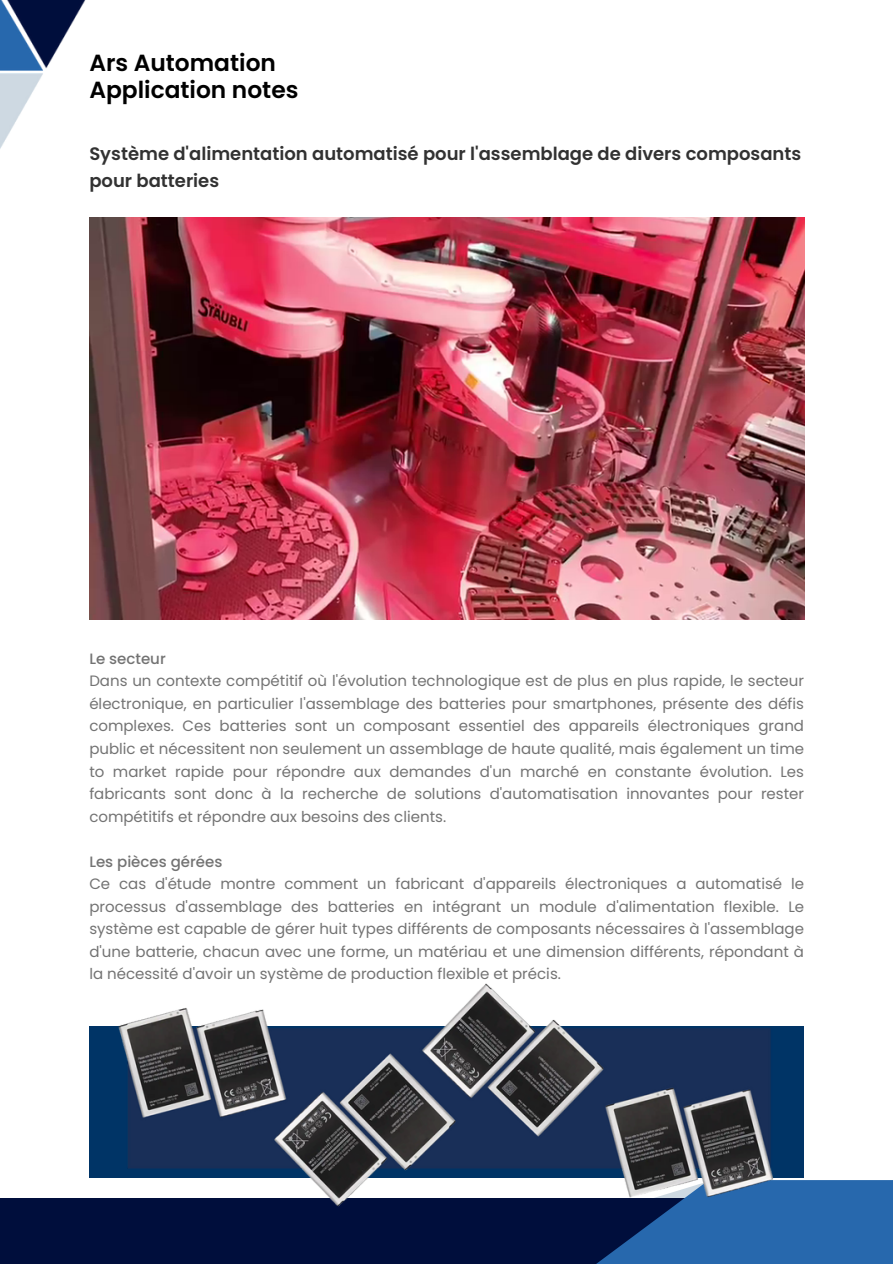
<style>
.page{position:relative;width:893px;height:1264px;background:#fff}
.page>*{position:absolute;margin:0;border:0;box-sizing:border-box;transform-origin:0 0}
.t1{font:600 23.4px "Poppins";color:#000}
.t2{font:600 18px/27px "Poppins";color:#323232}
.t3{font:15px/22.5px "Poppins";color:#737373;text-align:justify}
.t4{font:500 15px "Poppins";color:#737373}
</style>
<div class="page">
<div style="left:0;top:1197px;width:892px;height:66px;background:#000e3c"></div>
<div style="left:563px;top:1179px;width:329px;height:84px;background:#2768ad"></div>
<img style="left:0;top:0;width:86px;height:149px">
<div style="left:70px;top:41px;width:205px;height:268px;background:#fff"></div>
<img style="left:89px;top:218px;width:715px;height:401px">
<div style="left:89px;top:1026px;width:715px;height:151px;background:#003466"></div>
<img style="left:117px;top:983px;width:660px;height:272px">
<p class="t1" style="left:89px;top:47px;width:188px">Ars Automation</p>
<p class="t1" style="left:89px;top:74px;width:211px">Application notes</p>
<p class="t2" style="left:89px;top:141px;width:713px">Système d'alimentation automatisé pour l'assemblage de divers composants pour batteries</p>
<p class="t4" style="left:89px;top:648px;width:78px">Le secteur</p>
<p class="t3" style="left:89px;top:670px;width:716px">Dans un contexte compétitif où l'évolution technologique est de plus en plus rapide, le secteur électronique, en particulier l'assemblage des batteries pour smartphones, présente des défis complexes. Ces batteries sont un composant essentiel des appareils électroniques grand public et nécessitent non seulement un assemblage de haute qualité, mais également un time to market rapide pour répondre aux demandes d'un marché en constante évolution. Les fabricants sont donc à la recherche de solutions d'automatisation innovantes pour rester compétitifs et répondre aux besoins des clients.</p>
<p class="t4" style="left:89px;top:850px;width:135px">Les pièces gérées</p>
<p class="t3" style="left:89px;top:872px;width:716px">Ce cas d'étude montre comment un fabricant d'appareils électroniques a automatisé le processus d'assemblage des batteries en intégrant un module d'alimentation flexible. Le système est capable de gérer huit types différents de composants nécessaires à l'assemblage d'une batterie, chacun avec une forme, un matériau et une dimension différents, répondant à la nécessité d'avoir un système de production flexible et précis.</p>
</div>
